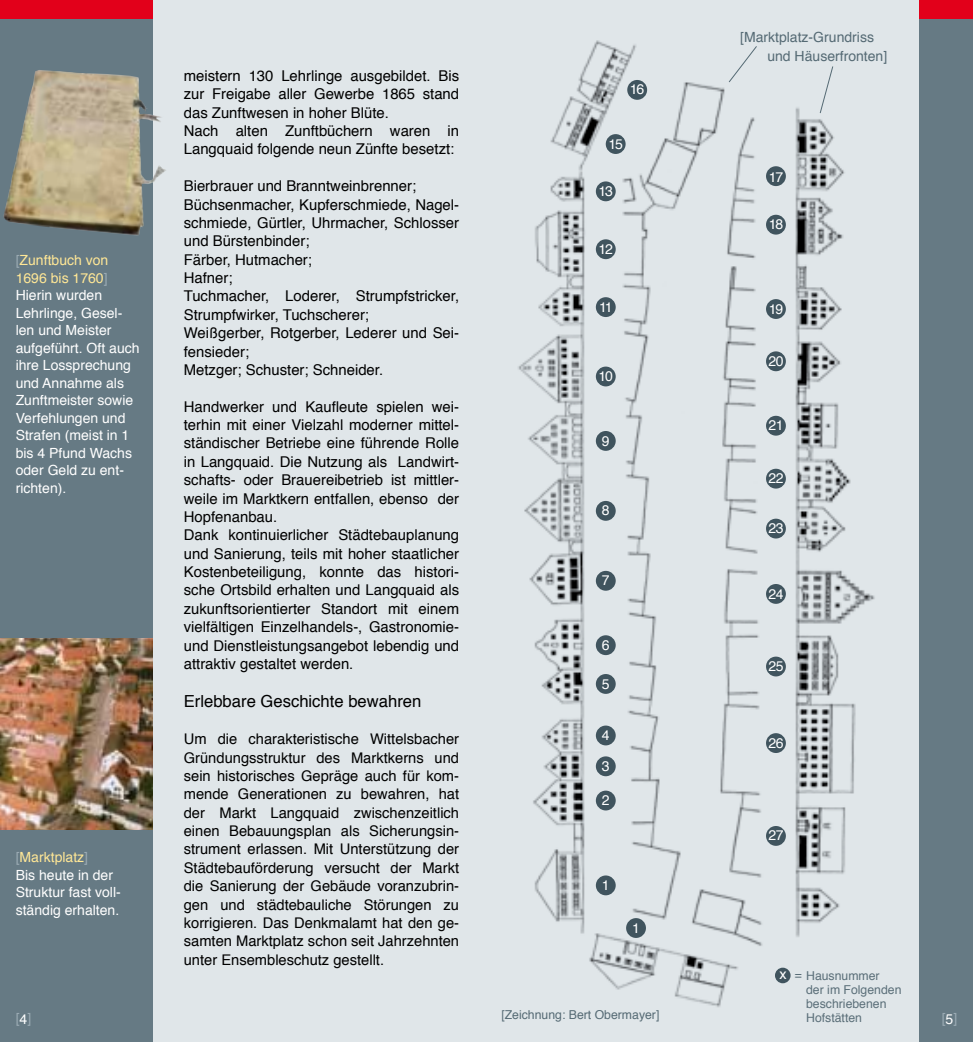
<style>
.page{position:relative;width:973px;height:1042px;background:#fff}
.page>*{position:absolute;margin:0;border:0;box-sizing:border-box;transform-origin:0 0}
.t1{font:16.62px "Helvetica";color:#000}
.t2{font:14.88px/18.4px "Helvetica";color:#000}
.t3{font:14.7px/18.4px "Helvetica";color:#000;text-align:justify}
.t4{font:14px/17.5px "Helvetica";color:#fff}
.t5{font:14px/18.4px "Helvetica";color:#556a74}
.t6{font:14px "Helvetica";color:#9babb4}
.t7{font:12.25px/14px "Helvetica";color:#5b6f79}
.t8{font:12.25px "Helvetica";color:#556a74}
.s1{color:#9babb4}
.s2{color:#ffe796}
.s3{font-size:14.35px;color:#fff}
.s4{color:#556a74}
.s5{color:#fff}
</style>
<div class="page">
<div style="left:0;top:0;width:486px;height:1042px;background:#e0e6e9"></div>
<div style="left:486px;top:0;width:486px;height:1042px;background:#e0e6e9"></div>
<img style="left:518px;top:40px;width:357px;height:967px">
<div style="left:774px;top:967px;width:16px;height:16px;background:#40545e;border-radius:50%"></div>
<div style="left:919px;top:0;width:53px;height:1042px;background:#667a84"></div>
<div style="left:919px;top:0;width:53px;height:18px;background:#e2001a"></div>
<svg style="left:727px;top:45px;width:30px;height:38px"></svg>
<svg style="left:819px;top:65px;width:14px;height:49px"></svg>
<div style="left:626px;top:918px;width:19px;height:20px;background:#40545e;border-radius:50%"></div>
<div style="left:595px;top:875px;width:20px;height:20px;background:#40545e;border-radius:50%"></div>
<div style="left:595px;top:790px;width:20px;height:20px;background:#40545e;border-radius:50%"></div>
<div style="left:595px;top:756px;width:20px;height:20px;background:#40545e;border-radius:50%"></div>
<div style="left:595px;top:725px;width:20px;height:20px;background:#40545e;border-radius:50%"></div>
<div style="left:595px;top:674px;width:20px;height:20px;background:#40545e;border-radius:50%"></div>
<div style="left:595px;top:635px;width:20px;height:20px;background:#40545e;border-radius:50%"></div>
<div style="left:595px;top:571px;width:20px;height:20px;background:#40545e;border-radius:50%"></div>
<div style="left:595px;top:501px;width:20px;height:20px;background:#40545e;border-radius:50%"></div>
<div style="left:595px;top:431px;width:20px;height:20px;background:#40545e;border-radius:50%"></div>
<div style="left:595px;top:366px;width:20px;height:20px;background:#40545e;border-radius:50%"></div>
<div style="left:595px;top:297px;width:20px;height:20px;background:#40545e;border-radius:50%"></div>
<div style="left:765px;top:215px;width:20px;height:20px;background:#40545e;border-radius:50%"></div>
<div style="left:765px;top:299px;width:20px;height:20px;background:#40545e;border-radius:50%"></div>
<div style="left:765px;top:351px;width:20px;height:20px;background:#40545e;border-radius:50%"></div>
<div style="left:765px;top:416px;width:20px;height:20px;background:#40545e;border-radius:50%"></div>
<div style="left:765px;top:469px;width:20px;height:19px;background:#40545e;border-radius:50%"></div>
<div style="left:765px;top:519px;width:20px;height:19px;background:#40545e;border-radius:50%"></div>
<div style="left:765px;top:584px;width:20px;height:20px;background:#40545e;border-radius:50%"></div>
<div style="left:765px;top:656px;width:20px;height:20px;background:#40545e;border-radius:50%"></div>
<div style="left:765px;top:733px;width:20px;height:20px;background:#40545e;border-radius:50%"></div>
<div style="left:765px;top:826px;width:20px;height:20px;background:#40545e;border-radius:50%"></div>
<div style="left:595px;top:239px;width:20px;height:20px;background:#40545e;border-radius:50%"></div>
<div style="left:765px;top:166px;width:20px;height:20px;background:#40545e;border-radius:50%"></div>
<div style="left:595px;top:181px;width:20px;height:20px;background:#40545e;border-radius:50%"></div>
<div style="left:605px;top:134px;width:20px;height:20px;background:#40545e;border-radius:50%"></div>
<div style="left:627px;top:80px;width:20px;height:20px;background:#40545e;border-radius:50%"></div>
<div style="left:0;top:0;width:153px;height:1042px;background:#667a84"></div>
<div style="left:0;top:0;width:153px;height:18px;background:#e2001a"></div>
<img style="left:3px;top:70px;width:163px;height:166px">
<img style="left:0;top:639px;width:153px;height:190px">
<p class="t4" style="left:16px;top:251px;width:125px"><span class="s1">[</span><span class="s2">Zunftbuch von<br>1696 bis 1760</span><span class="s1">]<br></span>Hierin wurden<br>Lehrlinge, Gesel&shy;len und Meister aufgeführt. Oft auch ihre Lossprechung und Annahme als<br>Zunftmeister sowie<br>Verfehlungen und<br>Strafen (meist in 1 bis 4 Pfund Wachs oder Geld zu ent&shy;richten).</p>
<p class="t4" style="left:16px;top:848px;width:107px"><span class="s1">[</span><span class="s2">Marktplatz</span><span class="s1">]<br></span>Bis heute in der<br>Struktur fast voll&shy;ständig erhalten.</p>
<p class="t2" style="left:184px;top:66px;width:277px">meistern 130 Lehrlinge ausgebildet. Bis zur Freigabe aller Gewerbe 1865 stand das Zunftwesen in hoher Blüte.<br>Nach alten Zunftbüchern waren in Langquaid folgende neun Zünfte besetzt:</p>
<p class="t2" style="left:184px;top:176px;width:277px">Bierbrauer und Branntweinbrenner;<br>Büchsenmacher, Kupferschmiede, Nagel&shy;schmiede, Gürtler, Uhrmacher, Schlosser und Bürstenbinder;<br>Färber, Hutmacher;<br>Hafner;<br>Tuchmacher, Loderer, Strumpfstricker,<br>Strumpfwirker, Tuchscherer;<br>Weißgerber, Rotgerber, Lederer und Sei&shy;fensieder;<br>Metzger; Schuster; Schneider.</p>
<p class="t2" style="left:184px;top:397px;width:277px">Handwerker und Kaufleute spielen wei&shy;terhin mit einer Vielzahl moderner mittel&shy;ständischer Betriebe eine führende Rolle in Langquaid. Die Nutzung als Landwirt&shy;schafts- oder Brauereibetrieb ist mittler&shy;weile im Marktkern entfallen, ebenso der Hopfenanbau.<br>Dank kontinuierlicher Städtebauplanung und Sanierung, teils mit hoher staatlicher Kostenbeteiligung, konnte das histori&shy;sche Ortsbild erhalten und Langquaid als zukunftsorientierter Standort mit einem vielfältigen Einzelhandels-, Gastronomie&shy;und Dienstleistungsangebot lebendig und attraktiv gestaltet werden.</p>
<p class="t1" style="left:184px;top:687px;width:239px">Erlebbare Geschichte bewahren</p>
<p class="t3" style="left:184px;top:729px;width:277px">Um die charakteristische Wittelsbacher Gründungsstruktur des Marktkerns und sein historisches Gepräge auch für kom&shy;mende Generationen zu bewahren, hat der Markt Langquaid zwischenzeitlich einen Bebauungsplan als Sicherungsin&shy;strument erlassen. Mit Unterstützung der Städtebauförderung versucht der Markt die Sanierung der Gebäude voranzubrin&shy;gen und städtebauliche Störungen zu korrigieren. Das Denkmalamt hat den ge&shy;samten Marktplatz schon seit Jahrzehnten unter Ensembleschutz gestellt.</p>
<p class="t4" style="left:629px;top:80px;width:16px">16</p>
<p class="t4" style="left:608px;top:135px;width:16px">15</p>
<p class="t4" style="left:598px;top:182px;width:16px">13</p>
<p class="t4" style="left:598px;top:240px;width:16px">12</p>
<p class="t4" style="left:599px;top:298px;width:15px">11</p>
<p class="t4" style="left:598px;top:367px;width:16px">10</p>
<p class="t4" style="left:601px;top:431px;width:9px">9</p>
<p class="t4" style="left:601px;top:501px;width:9px">8</p>
<p class="t4" style="left:601px;top:571px;width:9px">7</p>
<p class="t4" style="left:601px;top:636px;width:9px">6</p>
<p class="t4" style="left:601px;top:674px;width:9px">5</p>
<p class="t4" style="left:601px;top:726px;width:9px">4</p>
<p class="t4" style="left:601px;top:757px;width:9px">3</p>
<p class="t4" style="left:601px;top:791px;width:9px">2</p>
<p class="t4" style="left:601px;top:876px;width:9px">1</p>
<p class="t4" style="left:632px;top:918px;width:9px">1</p>
<p class="t5" style="left:767px;top:28px;width:121px;text-indent:-27px">[Marktplatz-Grundriss und Häuserfronten]</p>
<p class="t4" style="left:768px;top:168px;width:16px">17</p>
<p class="t4" style="left:768px;top:215px;width:16px">18</p>
<p class="t4" style="left:768px;top:299px;width:16px">19</p>
<p class="t4" style="left:768px;top:352px;width:17px">20</p>
<p class="t4" style="left:768px;top:416px;width:17px">21</p>
<p class="t4" style="left:768px;top:469px;width:17px">22</p>
<p class="t4" style="left:768px;top:519px;width:17px">23</p>
<p class="t4" style="left:768px;top:584px;width:17px">24</p>
<p class="t4" style="left:768px;top:657px;width:17px">25</p>
<p class="t4" style="left:768px;top:733px;width:17px">26</p>
<p class="t4" style="left:768px;top:826px;width:17px">27</p>
<p class="t7" style="left:806px;top:968px;width:97px;text-indent:-27px"><span class="s3">x</span> <span class="s4">=</span> Hausnummer<br>der im Folgenden beschriebenen<br>Hofstätten</p>
<p class="t8" style="left:501px;top:1004px;width:159px">[Zeichnung: Bert Obermayer]</p>
<p class="t6" style="left:16px;top:1006px;width:17px">[<span class="s5">4</span>]</p>
<p class="t6" style="left:941px;top:1006px;width:17px">[<span class="s5">5</span>]</p>
</div>
